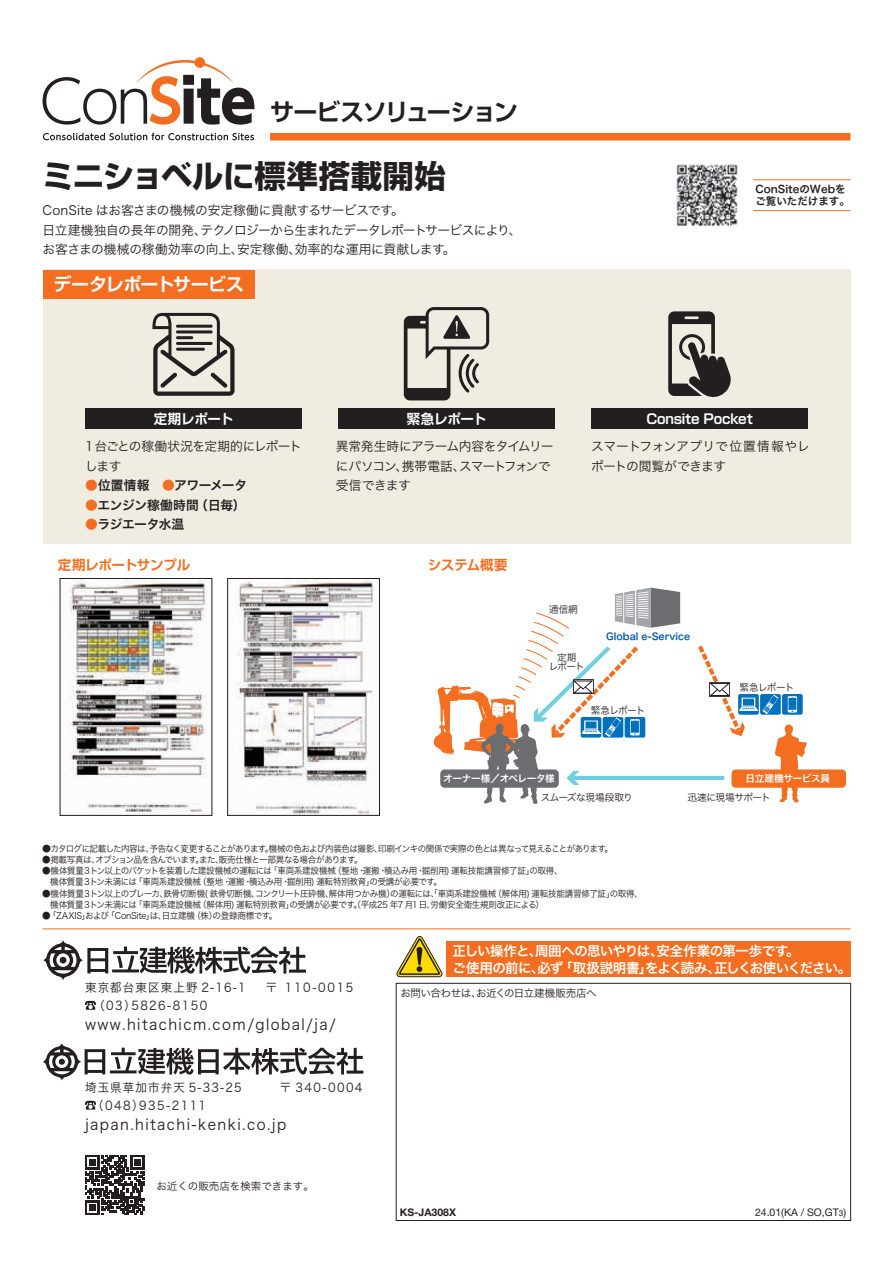
<style>
.page{position:relative;width:893px;height:1263px;background:#fff}
.page>*{position:absolute;margin:0;border:0;box-sizing:border-box;transform-origin:0 0}
.t1{font:700 31.5px "Shin Go Pro";letter-spacing:-.01em;color:#231f20}
.t2{font:700 24px "Shin Go Pro De";letter-spacing:-.075em;color:#231f20}
.t3{font:700 18px "Shin Go Pro De";letter-spacing:-.03em;color:#fff}
.t4{font:15px "Hira Kaku Pro W3";letter-spacing:.1em;color:#231f20;scale:.95 1}
.t5{font:13.5px/17px "Hira Kaku Pro W6";letter-spacing:-.05em;color:#fff}
.t6{font:700 13.5px "Shin Go Pro De";letter-spacing:-.015em;color:#fff}
.t7{font:700 13.5px "Shin Go Pro De";letter-spacing:-.02em;color:#f36e21}
.t8{font:12.75px/19.5px "Hira Kaku Pro W3";letter-spacing:-.025em;color:#231f20}
.t9{font:12.75px/19.5px "Hira Kaku Pro W3";letter-spacing:-.045em;color:#231f20}
.t10{font:12.75px "Hira Kaku Pro W6";letter-spacing:-.03em;color:#231f20}
.t11{font:12.15px "Hira Kaku Pro W3";letter-spacing:.125em;color:#231f20;scale:.95 1}
.t12{font:12.15px "Hira Kaku Pro W3";letter-spacing:.1em;color:#231f20;scale:.95 1}
.t13{font:10.5px/12px "Hira Kaku Pro W6";color:#231f20}
.t14{font:10.5px "Hira Kaku Pro W3";letter-spacing:-.045em;color:#231f20}
.t15{font:10.5px "Helvetica Neue LT Std";color:#231f20}
.t16{font:10.5px "Hira Kaku Pro W3";color:#231f20}
.t17{font:700 10.5px "Helvetica Neue LT Std";color:#231f20}
.t18{font:9.6px/8.6px "Hira Kaku Pro W3";letter-spacing:-.055em;color:#231f20;text-align:center}
.t19{font:9.6px "Hira Kaku Pro W6";letter-spacing:-.04em;color:#fff}
.t20{font:9.6px "Hira Kaku Pro W6";color:#015aaa}
.t21{font:9.6px "Hira Kaku Pro W3";letter-spacing:-.035em;color:#231f20}
.t22{font:9px/11.2px "Hira Kaku Pro W3";letter-spacing:-.04em;color:#231f20;scale:.95 1}
.t23{font:9px "Hira Kaku Pro W3";letter-spacing:-.07em;color:#231f20}
.t24{font:9px "Hira Kaku Pro W3";letter-spacing:-.06em;color:#231f20;scale:.95 1}
.s1{color:#f36e21}
.s2{font-size:8.4px}
</style>
<div class="page">
<div style="left:43px;top:270px;width:807px;height:274px;background:#f1ece2"></div>
<div style="left:396px;top:983px;width:455px;height:238px;border:1px solid #231f20"></div>
<svg style="left:396px;top:936px;width:47px;height:41px"></svg>
<div style="left:447px;top:941px;width:404px;height:36px;background:#f36e21"></div>
<hr style="left:43px;top:929px;width:808px;height:1px;background:#f36e21">
<svg style="left:43px;top:57px;width:211px;height:68px"></svg>
<svg style="left:43px;top:133px;width:211px;height:7px"></svg>
<div style="left:270px;top:133px;width:580px;height:7px;background:#f36e21"></div>
<div style="left:43px;top:270px;width:212px;height:29px;background:#f36e21"></div>
<svg style="left:404px;top:307px;width:85px;height:93px"></svg>
<div style="left:338px;top:408px;width:217px;height:21px;background:#231f20"></div>
<svg style="left:152px;top:313px;width:83px;height:83px"></svg>
<div style="left:85px;top:408px;width:217px;height:21px;background:#231f20"></div>
<svg style="left:668px;top:311px;width:63px;height:86px"></svg>
<div style="left:591px;top:408px;width:217px;height:21px;background:#231f20"></div>
<div style="left:731px;top:769px;width:115px;height:19px;background:#f36e21;border-radius:4px"></div>
<hr style="left:572px;top:776px;width:152px;height:4px;background:#71cee1">
<svg style="left:698px;top:646px;width:109px;height:157px"></svg>
<svg style="left:433px;top:588px;width:247px;height:216px"></svg>
<img style="left:68px;top:580px;width:139px;height:232px">
<div style="left:60px;top:578px;width:152px;height:238px;border:1px solid #231f20"></div>
<img style="left:236px;top:580px;width:138px;height:234px">
<div style="left:227px;top:578px;width:153px;height:238px;border:1px solid #231f20"></div>
<img style="left:676px;top:164px;width:62px;height:62px">
<hr style="left:753px;top:179px;width:97px;height:1px;background:#f36e21">
<hr style="left:753px;top:210px;width:97px;height:1px;background:#f36e21">
<svg style="left:43px;top:940px;width:263px;height:41px"></svg>
<svg style="left:85px;top:1001px;width:11px;height:9px"></svg>
<svg style="left:43px;top:1043px;width:320px;height:37px"></svg>
<svg style="left:85px;top:1101px;width:11px;height:8px"></svg>
<svg style="left:86px;top:1155px;width:59px;height:59px"></svg>
<h2 class="t2" style="left:270px;top:92px;width:249px">サービスソリューション</h2>
<h1 class="t1" style="left:43px;top:151px;width:405px">ミニショベルに標準搭載開始</h1>
<h3 class="t8" style="left:43px;top:200px;width:480px">ConSite はお客さまの機械の安定稼働に貢献するサービスです。<br>日立建機独自の長年の開発、テクノロジーから生まれたデータレポートサービスにより、お客さまの機械の稼働効率の向上、安定稼働、効率的な運用に貢献します。</h3>
<h3 class="t3" style="left:53px;top:269px;width:192px">データレポートサービス</h3>
<p class="t13" style="left:755px;top:183px;width:96px">ConSiteのWebをご覧いただけます。</p>
<h3 class="t6" style="left:154px;top:407px;width:81px">定期レポート</h3>
<h3 class="t6" style="left:407px;top:407px;width:81px">緊急レポート</h3>
<h3 class="t9" style="left:85px;top:436px;width:218px">1台ごとの稼働状況を定期的にレポートします</h3>
<h3 class="t10" style="left:85px;top:474px;width:164px"><span class="s1">●</span>位置情報　<span class="s1">●</span>アワーメータ</h3>
<h3 class="t10" style="left:85px;top:493px;width:162px"><span class="s1">●</span>エンジン稼働時間（日毎）</h3>
<h3 class="t10" style="left:85px;top:513px;width:101px"><span class="s1">●</span>ラジエータ水温</h3>
<h3 class="t9" style="left:336px;top:436px;width:219px">異常発生時にアラーム内容をタイムリーにパソコン、携帯電話、スマートフォンで受信できます</h3>
<h3 class="t7" style="left:58px;top:554px;width:134px">定期レポートサンプル</h3>
<h3 class="t7" style="left:428px;top:554px;width:81px">システム概要</h3>
<h3 class="t6" style="left:646px;top:407px;width:108px">Consite Pocket</h3>
<h3 class="t8" style="left:591px;top:436px;width:220px">スマートフォンアプリで位置情報やレポートの閲覧ができます</h3>
<p class="t18" style="left:549px;top:604px;width:30px">通信網</p>
<p class="t18" style="left:549px;top:653px;width:38px">定期<br>レポート</p>
<p class="t20" style="left:606px;top:627px;width:86px">Global e-Service</p>
<p class="t18" style="left:591px;top:705px;width:56px">緊急レポート</p>
<p class="t18" style="left:740px;top:682px;width:56px">緊急レポート</p>
<p class="t19" style="left:443px;top:770px;width:113px">オーナー様／オペレータ様</p>
<p class="t19" style="left:745px;top:770px;width:86px">日立建機サービス員</p>
<p class="t21" style="left:541px;top:789px;width:93px">スムーズな現場段取り</p>
<p class="t18" style="left:687px;top:793px;width:85px">迅速に現場サポート</p>
<p class="t23" style="left:42px;top:840px;width:572px">●カタログに記載した内容は、予告なく変更することがあります。機械の色および内装色は撮影、印刷インキの関係で実際の色とは異なって見えることがあります。</p>
<p class="t24" style="left:42px;top:851px;width:339px">●掲載写真は、オプション品を含んでいます。また、販売仕様と一部異なる場合があります。</p>
<p class="t22" style="left:42px;top:864px;width:549px">●機体質量３トン以上のバケットを装着した建設機械の運転には「車両系建設機械（整地・運搬・積込み用・掘削用) 運転技能講習修了証」の取得、　機体質量３トン未満には「車両系建設機械（整地・運搬・積込み用・掘削用) 運転特別教育」の受講が必要です。</p>
<p class="t22" style="left:42px;top:887px;width:634px">●機体質量３トン以上のブレーカ、鉄骨切断機( 鉄骨切断機、コンクリート圧砕機、解体用つかみ機）の運転には、「車両系建設機械（解体用) 運転技能講習修了証」の取得、　機体質量３トン未満には「車両系建設機械（解体用) 運転特別教育」の受講が必要です。（平成25 年7 月1日、労働安全衛生規則改正による）</p>
<p class="t22" style="left:42px;top:909px;width:249px">●「ZAXIS」および「ConSite」は、日立建機（株）の登録商標です。</p>
<h3 class="t12" style="left:85px;top:977px;width:171px">東京都台東区東上野 2-16-1</h3>
<h3 class="t11" style="left:266px;top:977px;width:94px">〒 110-0015</h3>
<h3 class="t11" style="left:93px;top:995px;width:121px">（03）5826-8150</h3>
<h3 class="t4" style="left:85px;top:1011px;width:266px">www.hitachicm.com/global/ja/</h3>
<h3 class="t12" style="left:85px;top:1076px;width:166px">埼玉県草加市弁天 5-33-25</h3>
<h3 class="t11" style="left:280px;top:1076px;width:89px">〒 340-0004</h3>
<h3 class="t11" style="left:85px;top:1094px;width:129px">　（048）935-2111</h3>
<h3 class="t4" style="left:85px;top:1111px;width:213px">japan.hitachi-kenki.co.jp</h3>
<p class="t16" style="left:156px;top:1177px;width:159px">お近くの販売店を検索できます。</p>
<h3 class="t5" style="left:453px;top:941px;width:400px">正しい操作と、周囲への思いやりは、安全作業の第一歩です。<br>ご使用の前に、必ず「取扱説明書」をよく読み、正しくお使いください。</h3>
<p class="t14" style="left:400px;top:983px;width:198px">お問い合わせは、お近くの日立建機販売店へ</p>
<p class="t17" style="left:400px;top:1205px;width:58px">KS-JA308X</p>
<p class="t15" style="left:755px;top:1206px;width:93px">24.01(KA / SO,GT<span class="s2">3</span>)</p>
</div>
